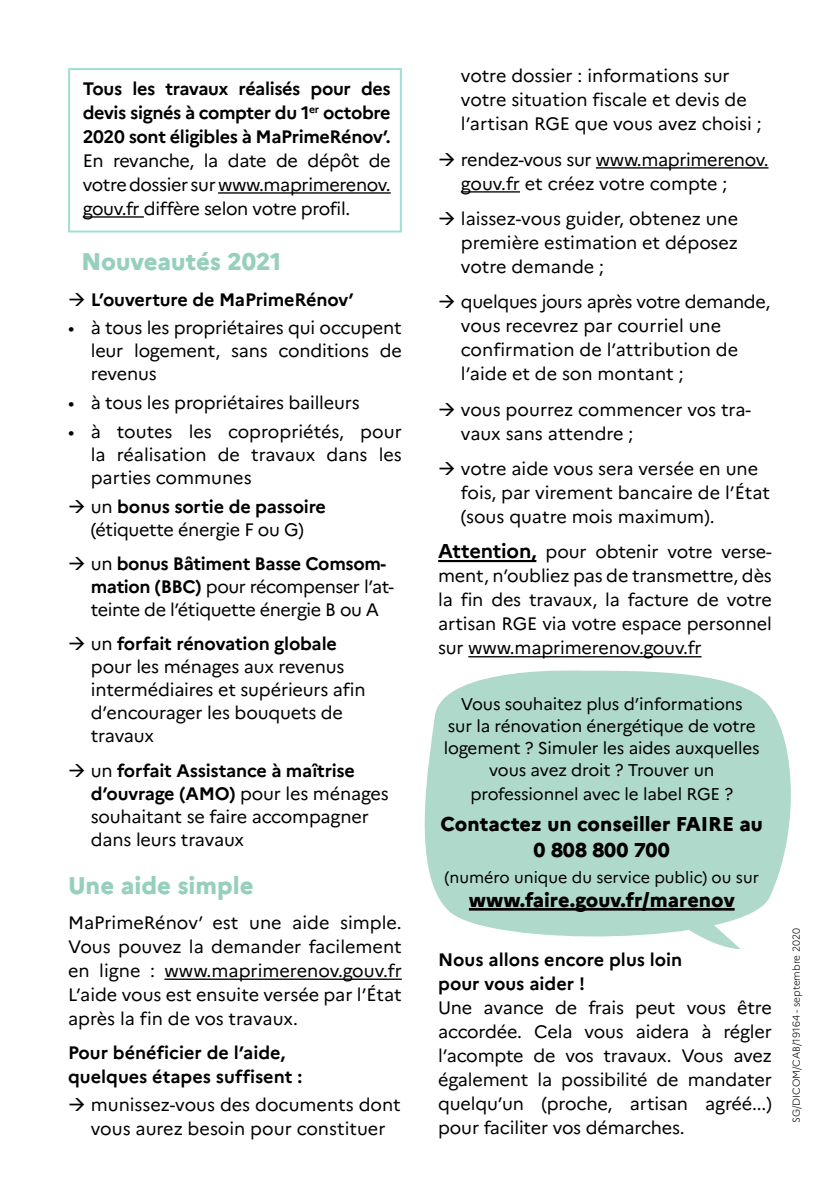
<style>
.page{position:relative;width:840px;height:1191px;background:#fff}
.page>*{position:absolute;margin:0;border:0;box-sizing:border-box;transform-origin:0 0}
.t1{font:800 24px "Marianne";color:#96cfbd}
.t2{font:800 20px/26px "Marianne";color:#000;text-align:center}
.t3{font:18px/24px "Marianne";letter-spacing:-.01em;color:#000}
.t4{font:700 18px/24px "Marianne";letter-spacing:-.005em;color:#000}
.t5{font:17px/22px "Marianne";letter-spacing:-.01em;color:#000;text-align:center}
.t6{font:16px "Marianne";color:#000}
.t7{font:300 10px "Marianne";color:#000}
.s1{font-weight:700}
.s2{font-weight:700;font-size:20px}
</style>
<div class="page">
<div style="left:68px;top:68px;width:333px;height:164px;border:2px solid #9ee0d1"></div>
<hr style="left:164px;top:978px;width:237px;height:2px;background:#000">
<hr style="left:595px;top:167px;width:173px;height:1px;background:#000">
<hr style="left:460px;top:191px;width:59px;height:1px;background:#000">
<hr style="left:438px;top:560px;width:98px;height:2px;background:#000">
<hr style="left:468px;top:656px;width:233px;height:1px;background:#000">
<svg style="left:424px;top:670px;width:367px;height:278px;background:#b9ddd0"></svg>
<hr style="left:468px;top:908px;width:266px;height:2px;background:#000">
<hr style="left:218px;top:192px;width:172px;height:2px;background:#000">
<hr style="left:83px;top:216px;width:61px;height:2px;background:#000">
<p class="t4" style="left:83px;top:76px;width:309px;text-align:justify">Tous les travaux réalisés pour des devis signés à compter du 1<sup>er</sup> octobre 2020 sont éligibles à MaPrimeRénov’.</p>
<p class="t3" style="left:83px;top:148px;width:309px;text-align:justify">En revanche, la date de dépôt de votre dossier sur www.maprimerenov. gouv.fr diffère selon votre profil.</p>
<h1 class="t1" style="left:81px;top:247px;width:201px">Nouveautés 2021</h1>
<p class="t4" style="left:91px;top:287px;width:264px">L’ouverture de MaPrimeRénov’</p>
<p class="t3" style="left:91px;top:316px;width:312px;line-height:23px;text-align:justify;text-indent:-23px">• à tous les propriétaires qui occupent leur logement, sans conditions de revenus</p>
<p class="t3" style="left:68px;top:391px;width:293px">• à tous les propriétaires bailleurs</p>
<p class="t3" style="left:91px;top:420px;width:312px;line-height:23px;text-align:justify;text-indent:-23px">• à toutes les copropriétés, pour la réalisation de travaux dans les parties communes</p>
<p class="t3" style="left:91px;top:494px;width:236px;line-height:23px">un <span class="s1">bonus sortie de passoire </span>(étiquette énergie F ou G)</p>
<p class="t3" style="left:91px;top:552px;width:304px;line-height:23px">un <span class="s1">bonus Bâtiment Basse Comsom&shy;mation (BBC)</span> pour récompenser l’at&shy;teinte de l’étiquette énergie B ou A</p>
<p class="t3" style="left:91px;top:632px;width:276px;line-height:23px">un <span class="s1">forfait rénovation globale </span>pour les ménages aux revenus intermédiaires et supérieurs afin d’encourager les bouquets de travaux</p>
<p class="t3" style="left:91px;top:758px;width:299px;line-height:23px">un <span class="s1">forfait Assistance à maîtrise d’ouvrage (AMO)</span> pour les ménages souhaitant se faire accompagner dans leurs travaux</p>
<h1 class="t1" style="left:68px;top:870px;width:187px">Une aide simple</h1>
<p class="t3" style="left:68px;top:910px;width:335px;text-align:justify">MaPrimeRénov’ est une aide simple.<br>Vous pouvez la demander facilement en ligne : www.maprimerenov.gouv.fr L’aide vous est ensuite versée par l’État après la fin de vos travaux.</p>
<p class="t4" style="left:68px;top:1040px;width:235px">Pour bénéficier de l’aide, quelques étapes suffisent :</p>
<p class="t3" style="left:91px;top:1092px;width:311px">munissez-vous des documents dont vous aurez besoin pour constituer</p>
<p class="t3" style="left:460px;top:64px;width:302px">votre dossier : informations sur votre situation fiscale et devis de l’artisan RGE que vous avez choisi ;</p>
<p class="t3" style="left:460px;top:147px;width:309px">rendez-vous sur www.maprimerenov. gouv.fr et créez votre compte ;</p>
<p class="t3" style="left:460px;top:206px;width:279px;text-align:justify">laissez-vous guider, obtenez une première estimation et déposez votre demande ;</p>
<p class="t3" style="left:460px;top:290px;width:310px">quelques jours après votre demande, vous recevrez par courriel une confirmation de l’attribution de l’aide et de son montant ;</p>
<p class="t3" style="left:460px;top:397px;width:291px">vous pourrez commencer vos tra&shy;vaux sans attendre ;</p>
<p class="t3" style="left:460px;top:456px;width:310px">votre aide vous sera versée en une fois, par virement bancaire de l’État (sous quatre mois maximum).</p>
<p class="t3" style="left:438px;top:540px;width:335px;text-align:justify"><span class="s2">Attention,</span> pour obtenir votre verse&shy;ment, n’oubliez pas de transmettre, dès la fin des travaux, la facture de votre artisan RGE via votre espace personnel sur www.maprimerenov.gouv.fr</p>
<p class="t5" style="left:443px;top:692px;width:317px">Vous souhaitez plus d’informations<br>sur la rénovation énergétique de votre logement ? Simuler les aides auxquelles vous avez droit ? Trouver un</p>
<p class="t5" style="left:470px;top:782px;width:264px">professionnel avec le label RGE ?</p>
<p class="t2" style="left:440px;top:811px;width:323px">Contactez un conseiller FAIRE au<br>0 808 800 700</p>
<p class="t6" style="left:444px;top:867px;width:316px">(numéro unique du service public) ou sur</p>
<p class="t2" style="left:468px;top:886px;width:267px">www.faire.gouv.fr/marenov</p>
<p class="t4" style="left:438px;top:947px;width:245px">Nous allons encore plus loin pour vous aider !</p>
<p class="t3" style="left:438px;top:995px;width:335px;text-align:justify">Une avance de frais peut vous être accordée. Cela vous aidera à régler l’acompte de vos travaux. Vous avez également la possibilité de mandater quelqu’un (proche, artisan agréé...) pour faciliter vos démarches.</p>
<p class="t7" style="left:789px;top:1123px;width:196px;rotate:-90deg">SG/DICOM/CAB/19164 - septembre 2020</p>
</div>
